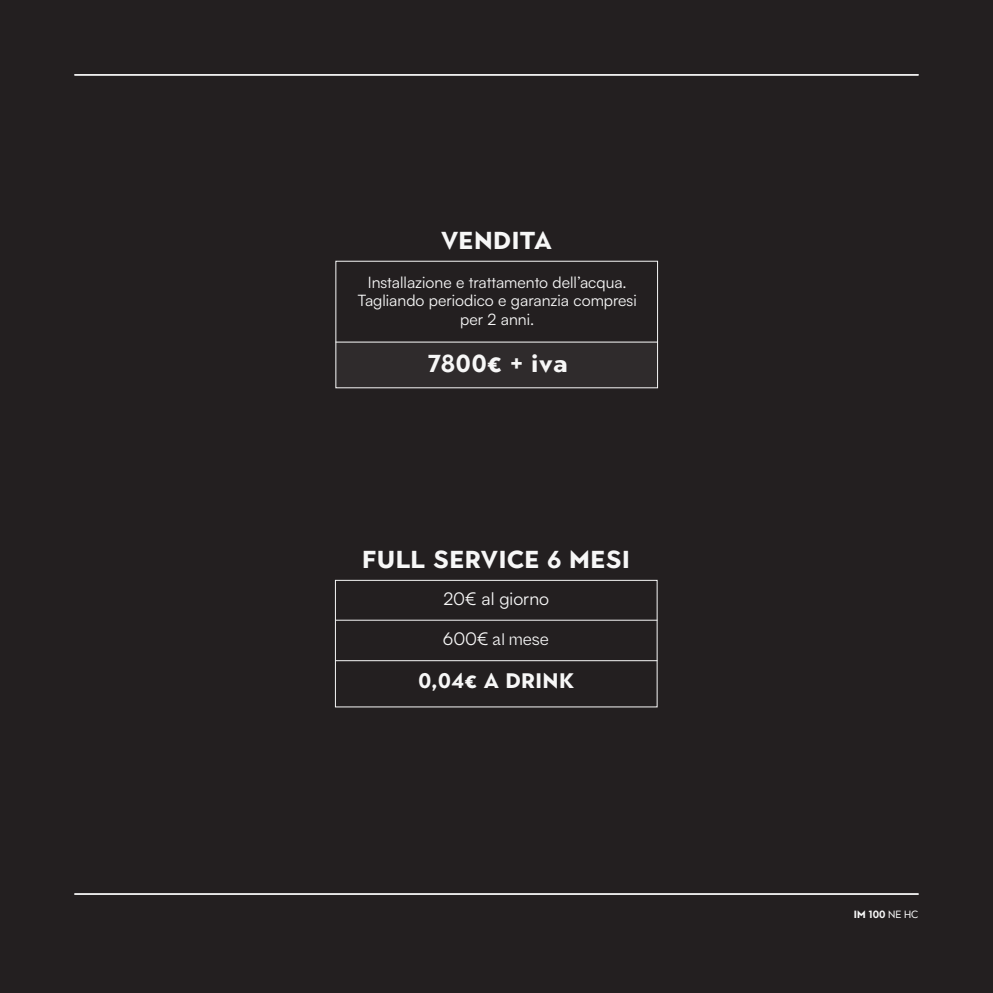
<style>
.page{position:relative;width:993px;height:993px;background:#fff}
.page>*{position:absolute;margin:0;border:0;box-sizing:border-box;transform-origin:0 0}
.t1{font:700 24.5px "Town 80 Text";letter-spacing:.025em;color:#f7f7f7}
.t2{font:700 21px "Town 80 Text";letter-spacing:.035em;color:#f7f7f7}
.t3{font:17.5px "Satoshi";color:#f7f7f7}
.t4{font:17.5px "Cabinet Grotesk";letter-spacing:-.005em;color:#f7f7f7}
.t5{font:15.75px "Satoshi";color:#f7f7f7}
.t6{font:700 10.5px "Town 10 Display";color:#f7f7f7}
.s1{font-family:"Satoshi"}
.s2{font-weight:400}
</style>
<div class="page">
<div style="left:0;top:0;width:992px;height:992px;background:#231f20"></div>
<hr style="left:74px;top:893px;width:844px;height:1px;background:#f7f7f7">
<hr style="left:74px;top:75px;width:844px;height:1px;background:#f7f7f7">
<hr style="left:74px;top:74px;width:844px;height:1px;background:#f7f7f7">
<div style="left:335px;top:342px;width:322px;height:46px;background:#2f2b2c"></div>
<div style="left:335px;top:580px;width:322px;height:127px;border:1px solid #f7f7f7"></div>
<hr style="left:335px;top:619px;width:322px;height:1px;background:#f7f7f7">
<hr style="left:335px;top:660px;width:322px;height:1px;background:#f7f7f7">
<div style="left:335px;top:261px;width:322px;height:127px;border:1px solid #f7f7f7"></div>
<hr style="left:335px;top:342px;width:322px;height:1px;background:#f7f7f7">
<p class="t1" style="left:441px;top:224px;width:112px">VENDITA</p>
<p class="t5" style="left:367px;top:271px;width:260px">Installazione e trattamento dell’acqua.</p>
<p class="t5" style="left:357px;top:290px;width:280px">Tagliando periodico e garanzia compresi</p>
<p class="t5" style="left:460px;top:309px;width:75px">per 2 anni.</p>
<p class="t1" style="left:427px;top:348px;width:141px">7800€ + iva</p>
<p class="t1" style="left:362px;top:543px;width:269px">FULL SERVICE 6 MESI</p>
<p class="t3" style="left:443px;top:586px;width:107px">20€ al giorno</p>
<p class="t4" style="left:442px;top:630px;width:108px"><span class="s1">600€</span> al mese</p>
<p class="t2" style="left:418px;top:667px;width:157px">0,04€ A DRINK</p>
<p class="t6" style="left:853px;top:908px;width:66px">IM 100 <span class="s2">nE HC</span></p>
</div>
